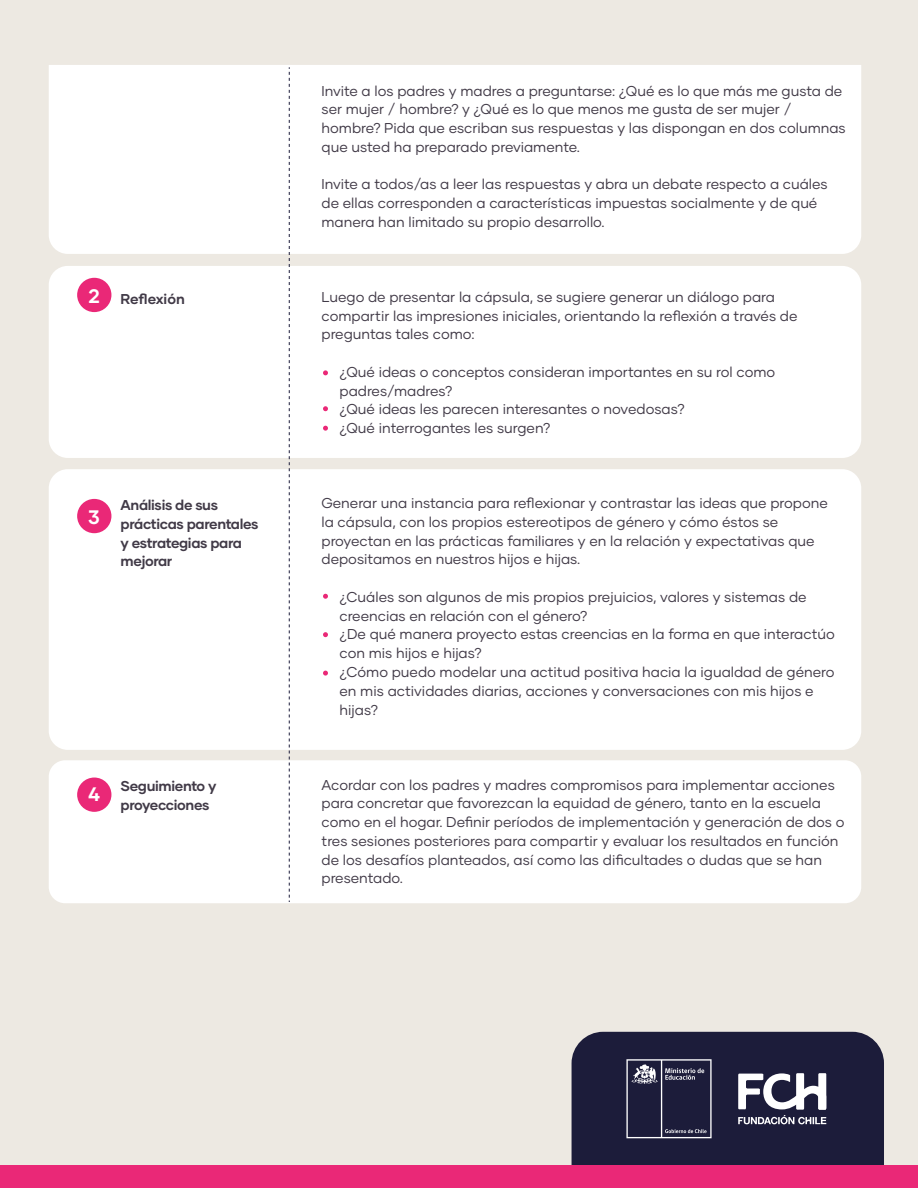
<style>
.page{position:relative;width:918px;height:1188px;background:#fff}
.page>*{position:absolute;margin:0;border:0;box-sizing:border-box;transform-origin:0 0}
.t1{font:700 19.5px "Gilmer";color:#fff}
.t2{font:14.25px/18.8px "Gilmer";color:#413a47}
.t3{font:700 14.25px/18.8px "Gilmer";letter-spacing:-.025em;color:#413a47}
.t4{font:700 14.25px "Gilmer";letter-spacing:-.005em;color:#413a47}
</style>
<div class="page">
<div style="left:0;top:0;width:917px;height:1188px;background:#ede9e2"></div>
<div style="left:49px;top:65px;width:812px;height:189px;background:#fff"></div>
<div style="left:49px;top:469px;width:812px;height:281px;background:#fff;border-radius:19px"></div>
<div style="left:49px;top:266px;width:812px;height:192px;background:#fff;border-radius:19px"></div>
<div style="left:49px;top:760px;width:812px;height:143px;background:#fff;border-radius:16px"></div>
<div style="left:77px;top:278px;width:34px;height:34px;background:#ea2877;border-radius:50%"></div>
<div style="left:77px;top:499px;width:34px;height:34px;background:#ea2877;border-radius:50%"></div>
<div style="left:77px;top:778px;width:34px;height:34px;background:#ea2877;border-radius:50%"></div>
<svg style="left:323px;top:370px;width:5px;height:5px"></svg>
<svg style="left:323px;top:426px;width:5px;height:5px"></svg>
<svg style="left:323px;top:594px;width:5px;height:5px"></svg>
<svg style="left:323px;top:671px;width:5px;height:5px"></svg>
<svg style="left:323px;top:632px;width:5px;height:5px"></svg>
<svg style="left:323px;top:406px;width:5px;height:5px"></svg>
<svg style="left:289px;top:67px;width:1px;height:835px"></svg>
<svg style="left:572px;top:1032px;width:312px;height:133px;background:#2e2e49"></svg>
<div style="left:0;top:1165px;width:918px;height:23px;background:#ea2877"></div>
<h1 class="t1" style="left:88px;top:284px;width:13px">2</h1>
<p class="t4" style="left:121px;top:290px;width:66px">Reflexión</p>
<h1 class="t1" style="left:88px;top:505px;width:13px">3</h1>
<p class="t3" style="left:121px;top:496px;width:140px">Análisis de sus prácticas parentales y estrategias para mejorar</p>
<h1 class="t1" style="left:88px;top:782px;width:13px">4</h1>
<p class="t3" style="left:121px;top:777px;width:97px">Seguimiento y proyecciones</p>
<p class="t2" style="left:322px;top:81px;width:526px">Invite a los padres y madres a preguntarse: ¿Qué es lo que más me gusta de ser mujer / hombre? y ¿Qué es lo que menos me gusta de ser mujer / hombre? Pida que escriban sus respuestas y las dispongan en dos columnas que usted ha preparado previamente.</p>
<p class="t2" style="left:322px;top:175px;width:508px">Invite a todos/as a leer las respuestas y abra un debate respecto a cuáles de ellas corresponden a características impuestas socialmente y de qué manera han limitado su propio desarrollo.</p>
<p class="t2" style="left:322px;top:287px;width:478px">Luego de presentar la cápsula, se sugiere generar un diálogo para compartir las impresiones iniciales, orientando la reflexión a través de preguntas tales como:</p>
<p class="t2" style="left:340px;top:362px;width:437px">¿Qué ideas o conceptos consideran importantes en su rol como padres/madres?<br>¿Qué ideas les parecen interesantes o novedosas?<br>¿Qué interrogantes les surgen?</p>
<p class="t2" style="left:322px;top:494px;width:508px">Generar una instancia para reflexionar y contrastar las ideas que propone la cápsula, con los propios estereotipos de género y cómo éstos se proyectan en las prácticas familiares y en la relación y expectativas que depositamos en nuestros hijos e hijas.</p>
<p class="t2" style="left:340px;top:587px;width:497px">¿Cuáles son algunos de mis propios prejuicios, valores y sistemas de creencias en relación con el género?<br>¿De qué manera proyecto estas creencias en la forma en que interactúo con mis hijos e hijas?<br>¿Cómo puedo modelar una actitud positiva hacia la igualdad de género en mis actividades diarias, acciones y conversaciones con mis hijos e hijas?</p>
<p class="t2" style="left:322px;top:775px;width:525px">Acordar con los padres y madres compromisos para implementar acciones para concretar que favorezcan la equidad de género, tanto en la escuela como en el hogar. Definir períodos de implementación y generación de dos o tres sesiones posteriores para compartir y evaluar los resultados en función de los desafíos planteados, así como las dificultades o dudas que se han presentado.</p>
</div>
